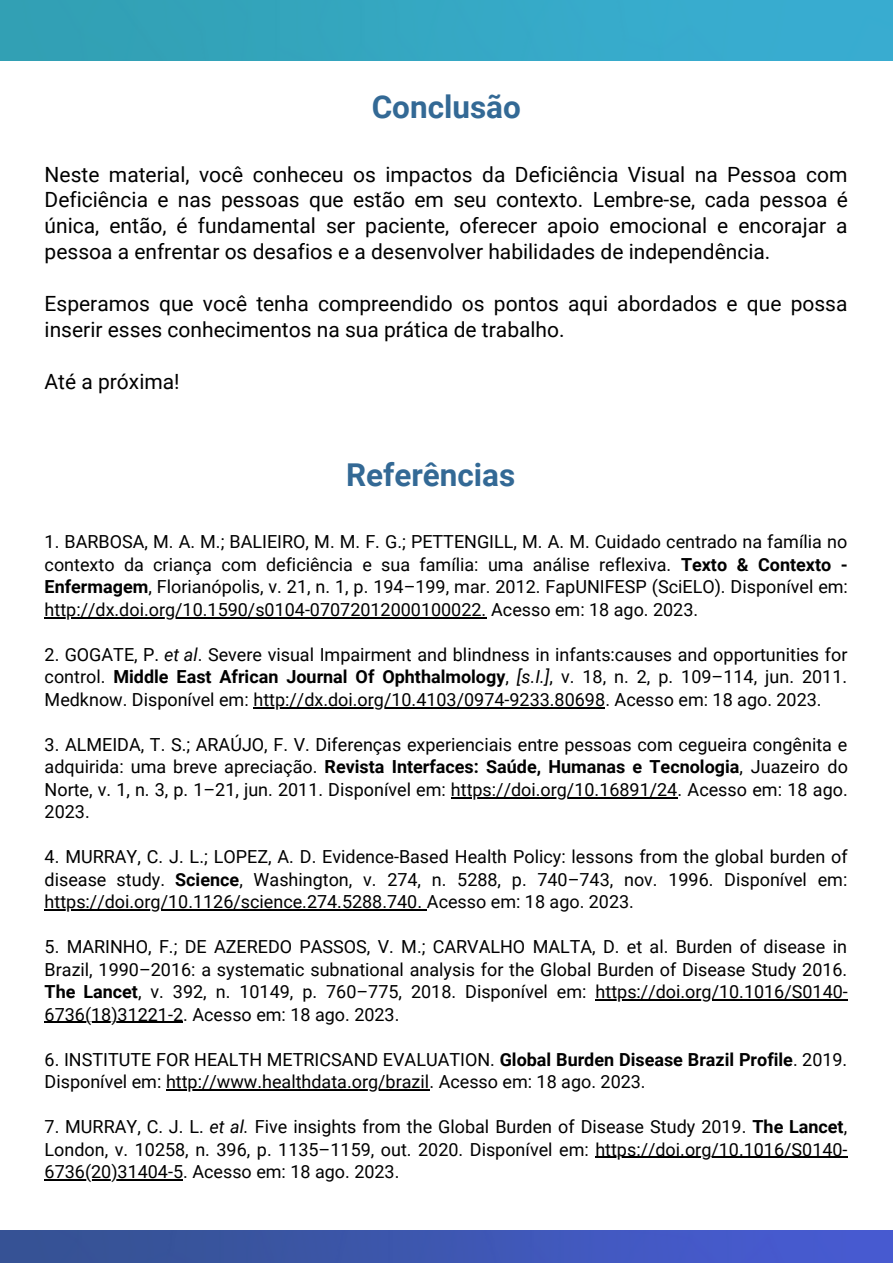
<style>
.page{position:relative;width:893px;height:1264px;background:#fff}
.page>*{position:absolute;margin:0;border:0;box-sizing:border-box;transform-origin:0 0}
.t1{font:700 31.5px "Roboto";color:#336995}
.t2{font:21px/25.8px "Roboto";color:#000;text-align:justify}
.t3{font:18px/22.5px "Roboto";color:#000;text-align:justify}
.s1{font-weight:700}
.s2{font-style:italic}
</style>
<div class="page">
<img style="left:0;top:0;width:892px;height:1262px">
<div style="left:0;top:61px;width:892px;height:1169px;background:#fff"></div>
<hr style="left:45px;top:617px;width:441px;height:1px;background:#000">
<hr style="left:253px;top:707px;width:352px;height:1px;background:#000">
<hr style="left:451px;top:797px;width:226px;height:1px;background:#000">
<hr style="left:45px;top:909px;width:382px;height:1px;background:#000">
<hr style="left:595px;top:999px;width:253px;height:1px;background:#000">
<hr style="left:45px;top:1021px;width:138px;height:1px;background:#000">
<hr style="left:166px;top:1089px;width:263px;height:1px;background:#000">
<hr style="left:595px;top:1156px;width:252px;height:1px;background:#000">
<hr style="left:45px;top:1179px;width:138px;height:1px;background:#000">
<p class="t1" style="left:371px;top:88px;width:151px">Conclusão</p>
<p class="t2" style="left:45px;top:161px;width:804px">Neste material, você conheceu os impactos da Deficiência Visual na Pessoa com Deficiência e nas pessoas que estão em seu contexto. Lembre-se, cada pessoa é única, então, é fundamental ser paciente, oferecer apoio emocional e encorajar a pessoa a enfrentar os desafios e a desenvolver habilidades de independência.</p>
<p class="t2" style="left:45px;top:291px;width:804px">Esperamos que você tenha compreendido os pontos aqui abordados e que possa inserir esses conhecimentos na sua prática de trabalho.</p>
<p class="t2" style="left:45px;top:368px;width:136px">Até a próxima!</p>
<p class="t1" style="left:346px;top:457px;width:171px">Referências</p>
<p class="t3" style="left:45px;top:531px;width:804px">1. BARBOSA, M. A. M.; BALIEIRO, M. M. F. G.; PETTENGILL, M. A. M. Cuidado centrado na família no contexto da criança com deficiência e sua família: uma análise reflexiva. <span class="s1">Texto &amp; Contexto - Enfermagem</span>, Florianópolis, v. 21, n. 1, p. 194–199, mar. 2012. FapUNIFESP (SciELO). Disponível em: http://dx.doi.org/10.1590/s0104-07072012000100022. Acesso em: 18 ago. 2023.</p>
<p class="t3" style="left:45px;top:643px;width:804px">2. GOGATE, P. <span class="s2">et al</span>. Severe visual Impairment and blindness in infants:causes and opportunities for control. <span class="s1">Middle East African Journal Of Ophthalmology</span>, <span class="s2">[s.I.]</span>, v. 18, n. 2, p. 109–114, jun. 2011.<br>Medknow. Disponível em: http://dx.doi.org/10.4103/0974-9233.80698. Acesso em: 18 ago. 2023.</p>
<p class="t3" style="left:45px;top:733px;width:804px">3. ALMEIDA, T. S.; ARAÚJO, F. V. Diferenças experienciais entre pessoas com cegueira congênita e adquirida: uma breve apreciação. <span class="s1">Revista Interfaces: Saúde, Humanas e Tecnologia</span>, Juazeiro do Norte, v. 1, n. 3, p. 1–21, jun. 2011. Disponível em: https://doi.org/10.16891/24. Acesso em: 18 ago.<br>2023.</p>
<p class="t3" style="left:45px;top:845px;width:804px">4. MURRAY, C. J. L.; LOPEZ, A. D. Evidence-Based Health Policy: lessons from the global burden of disease study. <span class="s1">Science</span>, Washington, v. 274, n. 5288, p. 740–743, nov. 1996. Disponível em: https://doi.org/10.1126/science.274.5288.740. Acesso em: 18 ago. 2023.</p>
<p class="t3" style="left:45px;top:935px;width:804px">5. MARINHO, F.; DE AZEREDO PASSOS, V. M.; CARVALHO MALTA, D. et al. Burden of disease in Brazil, 1990–2016: a systematic subnational analysis for the Global Burden of Disease Study 2016.<br><span class="s1">The Lancet</span>, v. 392, n. 10149, p. 760–775, 2018. Disponível em: https://doi.org/10.1016/S0140- 6736(18)31221-2. Acesso em: 18 ago. 2023.</p>
<p class="t3" style="left:45px;top:1048px;width:804px">6. INSTITUTE FOR HEALTH METRICSAND EVALUATION. <span class="s1">Global Burden Disease Brazil Profile</span>. 2019.<br>Disponível em: http://www.healthdata.org/brazil. Acesso em: 18 ago. 2023.</p>
<p class="t3" style="left:45px;top:1115px;width:804px">7. MURRAY, C. J. L. <span class="s2">et al.</span> Five insights from the Global Burden of Disease Study 2019. <span class="s1">The Lancet</span>, London, v. 10258, n. 396, p. 1135–1159, out. 2020. Disponível em: https://doi.org/10.1016/S0140- 6736(20)31404-5. Acesso em: 18 ago. 2023.</p>
</div>
